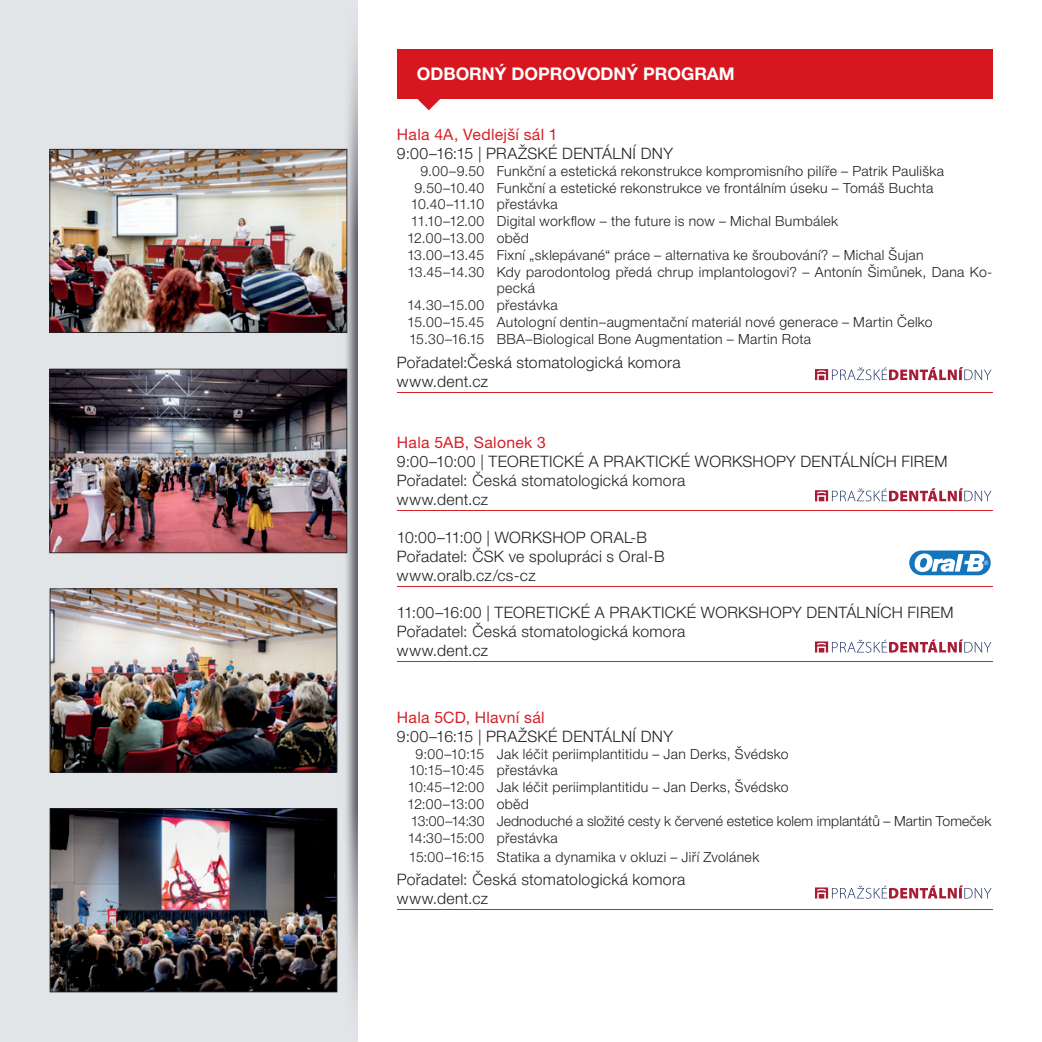
<style>
.page{position:relative;width:1042px;height:1042px;background:#fff}
.page>*{position:absolute;margin:0;border:0;box-sizing:border-box;transform-origin:0 0}
.t1{font:700 17.5px "Helvetica Neue LT Pro";color:#fff}
.t2{font:300 15.75px/18.9px "Helvetica Neue LT Pro";letter-spacing:.02em;color:#231f20}
.t3{font:15.75px "Helvetica Neue LT Pro";letter-spacing:.02em;color:#d42229}
.t4{font:300 14px/16.8px "Helvetica Neue LT Pro";letter-spacing:.025em;color:#231f20}
</style>
<div class="page">
<div style="left:397px;top:50px;width:595px;height:49px;background:#d7171f"></div>
<img style="left:334px;top:0;width:23px;height:1042px">
<div style="left:0;top:0;width:334px;height:1042px;background:#e1e5e7"></div>
<svg style="left:417px;top:99px;width:23px;height:11px"></svg>
<hr style="left:397px;top:391px;width:595px;height:1px;background:#d42229">
<hr style="left:397px;top:510px;width:595px;height:1px;background:#d42229">
<hr style="left:397px;top:585px;width:595px;height:1px;background:#d42229">
<hr style="left:397px;top:661px;width:595px;height:1px;background:#d42229">
<hr style="left:397px;top:909px;width:595px;height:1px;background:#d42229">
<svg style="left:815px;top:367px;width:176px;height:13px"></svg>
<svg style="left:815px;top:639px;width:176px;height:13px"></svg>
<svg style="left:815px;top:885px;width:176px;height:13px"></svg>
<svg style="left:815px;top:488px;width:176px;height:13px"></svg>
<svg style="left:909px;top:550px;width:82px;height:26px"></svg>
<img style="left:49px;top:369px;width:298px;height:184px">
<img style="left:49px;top:149px;width:298px;height:184px">
<img style="left:50px;top:808px;width:287px;height:184px">
<img style="left:50px;top:588px;width:287px;height:184px">
<p class="t1" style="left:417px;top:63px;width:319px">ODBORNÝ DOPROVODNÝ PROGRAM</p>
<p class="t3" style="left:397px;top:125px;width:162px">Hala 4A, Vedlejší sál 1</p>
<p class="t2" style="left:397px;top:144px;width:277px">9:00–16:15 | PRAŽSKÉ DENTÁLNÍ DNY</p>
<p class="t4" style="left:420px;top:162px;width:525px">9.00–9.50 Funkční a estetická rekonstrukce kompromisního pilíře – Patrik Pauliška</p>
<p class="t4" style="left:414px;top:179px;width:520px">9.50–10.40 Funkční a estetické rekonstrukce ve frontálním úseku – Tomáš Buchta</p>
<p class="t4" style="left:411px;top:196px;width:148px">10.40–11.10 přestávka</p>
<p class="t4" style="left:411px;top:213px;width:429px">11.10–12.00 Digital workflow – the future is now – Michal Bumbálek</p>
<p class="t4" style="left:407px;top:229px;width:123px">12.00–13.00 oběd</p>
<p class="t4" style="left:407px;top:246px;width:518px">13.00–13.45 Fixní „sklepávané“ práce – alternativa ke šroubování? – Michal Šujan</p>
<p class="t4" style="left:408px;top:263px;width:586px">13.45–14.30 Kdy parodontolog předá chrup implantologovi? – Antonín Šimůnek, Dana Ko-</p>
<p class="t4" style="left:497px;top:280px;width:40px">pecká</p>
<p class="t4" style="left:407px;top:297px;width:152px">14.30–15.00 přestávka</p>
<p class="t4" style="left:407px;top:313px;width:527px">15.00–15.45 Autologní dentin–augmentační materiál nové generace – Martin Čelko</p>
<p class="t4" style="left:409px;top:330px;width:403px">15.30–16.15 BBA–Biological Bone Augmentation – Martin Rota</p>
<p class="t2" style="left:397px;top:352px;width:285px">Pořadatel:Česká stomatologická komora www.dent.cz</p>
<p class="t3" style="left:397px;top:433px;width:150px">Hala 5AB, Salonek 3</p>
<p class="t2" style="left:397px;top:452px;width:552px">9:00–10:00 | TEORETICKÉ A PRAKTICKÉ WORKSHOPY DENTÁLNÍCH FIREM<br>Pořadatel: Česká stomatologická komora<br>www.dent.cz</p>
<p class="t2" style="left:397px;top:527px;width:269px">10:00–11:00 | WORKSHOP ORAL-B<br>Pořadatel: ČSK ve spolupráci s Oral-B www.oralb.cz/cs-cz</p>
<p class="t2" style="left:397px;top:603px;width:558px">11:00–16:00 | TEORETICKÉ A PRAKTICKÉ WORKSHOPY DENTÁLNÍCH FIREM<br>Pořadatel: Česká stomatologická komora<br>www.dent.cz</p>
<p class="t3" style="left:397px;top:708px;width:149px">Hala 5CD, Hlavní sál</p>
<p class="t2" style="left:397px;top:726px;width:277px">9:00–16:15 | PRAŽSKÉ DENTÁLNÍ DNY</p>
<p class="t4" style="left:407px;top:745px;width:585px;text-indent:8px">9:00–10:15 Jak léčit periimplantitidu – Jan Derks, Švédsko<br>10:15–10:45 přestávka<br>10:45–12:00 Jak léčit periimplantitidu – Jan Derks, Švédsko<br>12:00–13:00 oběd<br>13:00–14:30 Jednoduché a složité cesty k červené estetice kolem implantátů – Martin Tomeček 14:30–15:00 přestávka</p>
<p class="t4" style="left:409px;top:848px;width:352px">15:00–16:15 Statika a dynamika v okluzi – Jiří Zvolánek</p>
<p class="t2" style="left:397px;top:870px;width:290px">Pořadatel: Česká stomatologická komora www.dent.cz</p>
</div>
